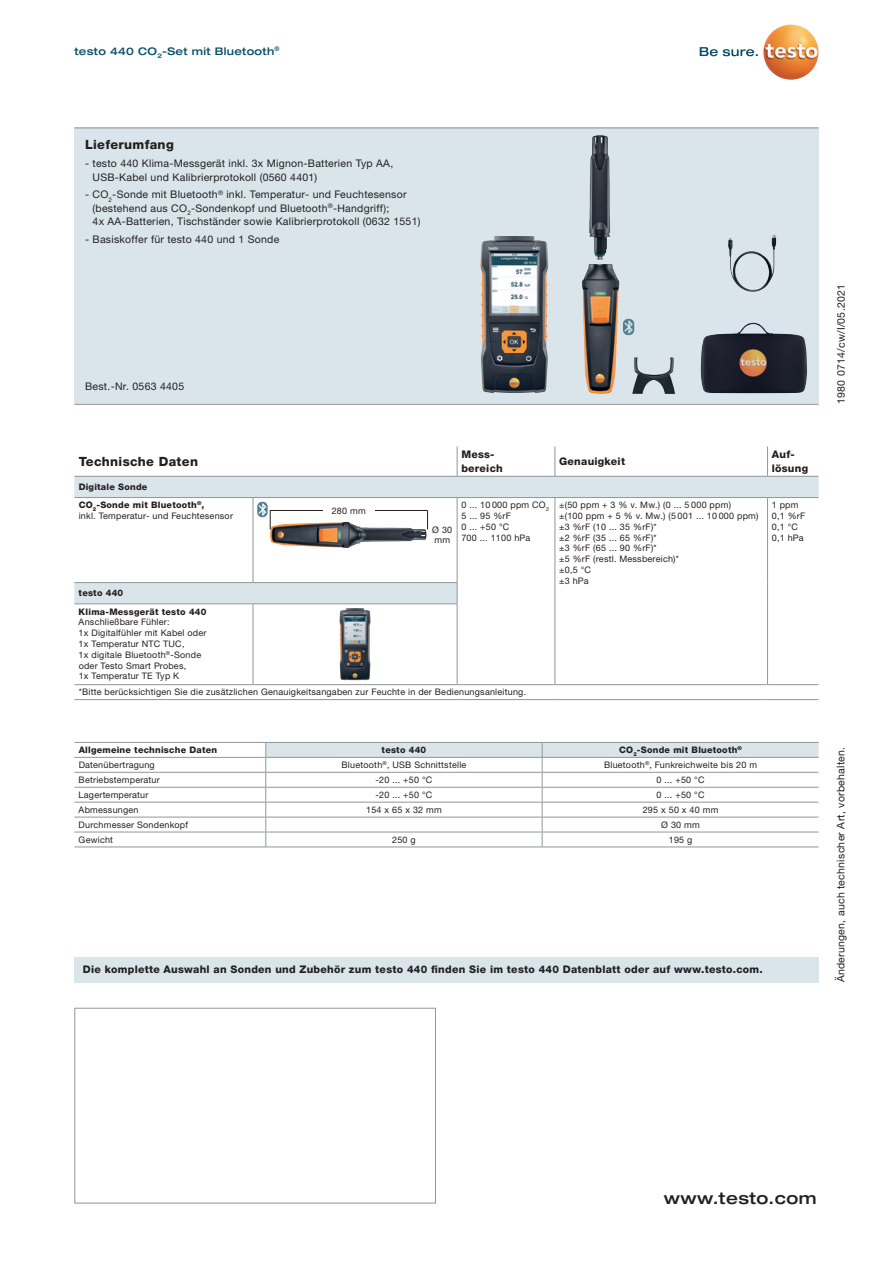
<style>
.page{position:relative;width:893px;height:1263px;background:#fff}
.page>*{position:absolute;margin:0;border:0;box-sizing:border-box;transform-origin:0 0}
.t1{font:500 expanded 16.5px "Helvetica Neue LTW1 G";letter-spacing:.025em;color:#231f20}
.t2{font:800 12.75px "Helvetica Neue LTW1 G";letter-spacing:.025em;color:#231f20}
.t3{font:10.5px/13.5px "Helvetica Neue LTW1 G";letter-spacing:.025em;color:#231f20}
.t4{font:800 10.5px/13.5px "Helvetica Neue LTW1 G";letter-spacing:.025em;color:#231f20}
.t5{font:500 expanded 10.5px "Helvetica Neue LTW1 G";letter-spacing:.025em;color:#074f64}
.t6{font:9px/10.8px "Helvetica Neue LTW1 G";letter-spacing:.025em;color:#231f20}
.t7{font:800 9px/18.1px "Helvetica Neue LTW1 G";letter-spacing:.025em;color:#231f20}
</style>
<div class="page">
<div style="left:74px;top:128px;width:745px;height:276px;background:#d9e5eb"></div>
<img style="left:589px;top:135px;width:21px;height:125px">
<img style="left:582px;top:264px;width:93px;height:130px">
<svg style="left:700px;top:47px;width:58px;height:9px"></svg>
<img style="left:763px;top:24px;width:56px;height:56px;border-radius:28px">
<hr style="left:74px;top:128px;width:745px;height:1px;background:#939598">
<hr style="left:74px;top:404px;width:745px;height:1px;background:#939598">
<svg style="left:623px;top:319px;width:11px;height:16px"></svg>
<img style="left:480px;top:236px;width:68px;height:157px">
<img style="left:701px;top:322px;width:106px;height:71px">
<img style="left:728px;top:234px;width:48px;height:58px">
<div style="left:74px;top:1008px;width:362px;height:195px;background:#fff;border:1px solid #939598"></div>
<div style="left:74px;top:957px;width:745px;height:25px;background:#d9e5eb"></div>
<svg style="left:74px;top:477px;width:745px;height:127px"></svg>
<hr style="left:457px;top:446px;width:1px;height:30px;background:#939598">
<hr style="left:74px;top:476px;width:179px;height:1px;background:#939598">
<hr style="left:253px;top:476px;width:204px;height:1px;background:#939598">
<hr style="left:74px;top:497px;width:179px;height:1px;background:#939598">
<hr style="left:253px;top:497px;width:204px;height:1px;background:#939598">
<hr style="left:457px;top:476px;width:98px;height:1px;background:#939598">
<hr style="left:555px;top:476px;width:212px;height:1px;background:#939598">
<hr style="left:767px;top:476px;width:52px;height:1px;background:#939598">
<hr style="left:253px;top:498px;width:1px;height:84px;background:#939598">
<hr style="left:253px;top:604px;width:1px;height:80px;background:#939598">
<hr style="left:555px;top:446px;width:1px;height:30px;background:#939598">
<hr style="left:767px;top:446px;width:1px;height:30px;background:#939598">
<hr style="left:74px;top:582px;width:179px;height:1px;background:#939598">
<hr style="left:253px;top:582px;width:204px;height:1px;background:#939598">
<hr style="left:74px;top:603px;width:179px;height:1px;background:#939598">
<hr style="left:253px;top:603px;width:204px;height:1px;background:#939598">
<hr style="left:457px;top:497px;width:98px;height:1px;background:#939598">
<hr style="left:457px;top:498px;width:1px;height:84px;background:#939598">
<svg style="left:457px;top:583px;width:1px;height:20px"></svg>
<hr style="left:457px;top:604px;width:1px;height:80px;background:#939598">
<hr style="left:555px;top:497px;width:212px;height:1px;background:#939598">
<hr style="left:555px;top:498px;width:1px;height:85px;background:#939598">
<svg style="left:555px;top:583px;width:1px;height:21px"></svg>
<hr style="left:555px;top:604px;width:1px;height:80px;background:#939598">
<hr style="left:767px;top:497px;width:52px;height:1px;background:#939598">
<hr style="left:767px;top:498px;width:1px;height:85px;background:#939598">
<svg style="left:767px;top:583px;width:1px;height:21px"></svg>
<hr style="left:767px;top:604px;width:1px;height:80px;background:#939598">
<hr style="left:74px;top:684px;width:179px;height:1px;background:#939598">
<hr style="left:253px;top:684px;width:204px;height:1px;background:#939598">
<hr style="left:457px;top:684px;width:98px;height:1px;background:#939598">
<hr style="left:555px;top:684px;width:212px;height:1px;background:#939598">
<hr style="left:767px;top:684px;width:52px;height:1px;background:#939598">
<hr style="left:74px;top:699px;width:179px;height:1px;background:#939598">
<hr style="left:253px;top:699px;width:204px;height:1px;background:#939598">
<hr style="left:457px;top:699px;width:98px;height:1px;background:#939598">
<hr style="left:555px;top:699px;width:212px;height:1px;background:#939598">
<hr style="left:767px;top:699px;width:52px;height:1px;background:#939598">
<img style="left:270px;top:522px;width:157px;height:26px">
<svg style="left:427px;top:510px;width:1px;height:19px"></svg>
<hr style="left:270px;top:510px;width:157px;height:1px;background:#231f20">
<div style="left:323px;top:506px;width:51px;height:8px;background:#fff"></div>
<svg style="left:257px;top:502px;width:14px;height:27px"></svg>
<img style="left:339px;top:608px;width:32px;height:72px">
<hr style="left:74px;top:757px;width:192px;height:1px;background:#939598">
<hr style="left:74px;top:772px;width:192px;height:1px;background:#939598">
<hr style="left:74px;top:787px;width:192px;height:1px;background:#939598">
<hr style="left:74px;top:817px;width:192px;height:1px;background:#939598">
<hr style="left:74px;top:832px;width:192px;height:1px;background:#939598">
<hr style="left:74px;top:846px;width:192px;height:1px;background:#939598">
<hr style="left:266px;top:846px;width:276px;height:1px;background:#939598">
<hr style="left:542px;top:846px;width:277px;height:1px;background:#939598">
<svg style="left:265px;top:743px;width:554px;height:103px"></svg>
<hr style="left:74px;top:802px;width:192px;height:1px;background:#939598">
<hr style="left:542px;top:802px;width:277px;height:1px;background:#939598">
<hr style="left:266px;top:802px;width:276px;height:1px;background:#939598">
<hr style="left:74px;top:742px;width:192px;height:1px;background:#939598">
<hr style="left:266px;top:742px;width:276px;height:1px;background:#939598">
<hr style="left:542px;top:742px;width:277px;height:1px;background:#939598">
<p class="t5" style="left:74px;top:44px;width:207px">testo 440 CO<sub>2</sub>-Set mit Bluetooth<sup>®</sup></p>
<h2 class="t2" style="left:85px;top:137px;width:90px">Lieferumfang</h2>
<p class="t3" style="left:93px;top:157px;width:302px;text-indent:-8px">- testo 440 Klima-Messgerät inkl. 3x Mignon-Batterien Typ AA,<br>USB‑Kabel und Kalibrierprotokoll (0560 4401)</p>
<p class="t3" style="left:93px;top:188px;width:329px;text-indent:-8px">- CO<sub>2</sub>-Sonde mit Bluetooth<sup>®</sup> inkl. Temperatur- und Feuchtesensor (bestehend aus CO<sub>2</sub>-Sondenkopf und Bluetooth<sup>®</sup>-Handgriff);<br>4x AA‑Batterien, Tischständer sowie Kalibrierprotokoll (0632 1551)</p>
<p class="t3" style="left:85px;top:233px;width:196px">- Basiskoffer für testo 440 und 1 Sonde</p>
<p class="t3" style="left:85px;top:380px;width:101px">Best.-Nr. 0563 4405</p>
<h2 class="t2" style="left:79px;top:454px;width:121px">Technische Daten</h2>
<p class="t4" style="left:461px;top:448px;width:43px">Mess&shy;bereich</p>
<p class="t4" style="left:559px;top:454px;width:67px">Genauigkeit</p>
<p class="t4" style="left:772px;top:448px;width:38px">Auf&shy;lösung</p>
<p class="t7" style="left:79px;top:478px;width:127px">Digitale Sonde<br>CO<sub>2</sub>-Sonde mit Bluetooth<sup>®</sup>,</p>
<p class="t6" style="left:79px;top:510px;width:156px">inkl. Temperatur- und Feuchtesensor</p>
<p class="t6" style="left:432px;top:524px;width:22px">Ø 30 mm</p>
<p class="t6" style="left:332px;top:505px;width:35px">280 mm</p>
<p class="t6" style="left:461px;top:499px;width:89px">0 ... 10 000 ppm CO<sub>2<br></sub>5 ... 95 %rF<br>0 ... +50 °C<br>700 ... 1100 hPa</p>
<p class="t6" style="left:559px;top:499px;width:201px">±(50 ppm + 3 % v. Mw.) (0 ... 5 000 ppm)<br>±(100 ppm + 5 % v. Mw.) (5 001 ... 10 000 ppm) ±3 %rF (10 ... 35 %rF)*<br>±2 %rF (35 ... 65 %rF)*<br>±3 %rF (65 ... 90 %rF)*<br>±5 %rF (restl. Messbereich)*<br>±0,5 °C<br>±3 hPa</p>
<p class="t6" style="left:772px;top:499px;width:35px">1 ppm<br>0,1 %rF<br>0,1 °C<br>0,1 hPa</p>
<p class="t7" style="left:79px;top:584px;width:129px">testo 440<br>Klima-Messgerät testo 440</p>
<p class="t6" style="left:79px;top:617px;width:129px">Anschließbare Fühler:<br>1x Digitalfühler mit Kabel oder<br>1x Temperatur NTC TUC,<br>1x digitale Bluetooth<sup>®</sup>-Sonde oder Testo Smart Probes,<br>1x Temperatur TE Typ K</p>
<p class="t6" style="left:79px;top:687px;width:449px">*Bitte berücksichtigen Sie die zusätzlichen Genauigkeitsangaben zur Feuchte in der Bedienungsanleitung.</p>
<p class="t7" style="left:79px;top:741px;width:140px">Allgemeine technische Daten</p>
<p class="t7" style="left:382px;top:741px;width:46px">testo 440</p>
<p class="t7" style="left:619px;top:741px;width:124px">CO<sub>2</sub>-Sonde mit Bluetooth<sup>®</sup></p>
<p class="t6" style="left:79px;top:759px;width:78px">Datenübertragung</p>
<p class="t6" style="left:341px;top:759px;width:126px">Bluetooth<sup>®</sup>, USB Schnittstelle</p>
<p class="t6" style="left:604px;top:759px;width:154px">Bluetooth<sup>®</sup>, Funkreichweite bis 20 m</p>
<p class="t6" style="left:79px;top:774px;width:83px">Betriebstemperatur</p>
<p class="t6" style="left:375px;top:774px;width:58px">-20 ... +50 °C</p>
<p class="t6" style="left:657px;top:774px;width:49px">0 ... +50 °C</p>
<p class="t6" style="left:79px;top:789px;width:71px">Lagertemperatur</p>
<p class="t6" style="left:375px;top:789px;width:58px">-20 ... +50 °C</p>
<p class="t6" style="left:657px;top:789px;width:49px">0 ... +50 °C</p>
<p class="t6" style="left:79px;top:804px;width:61px">Abmessungen</p>
<p class="t6" style="left:366px;top:804px;width:77px">154 x 65 x 32 mm</p>
<p class="t6" style="left:643px;top:804px;width:77px">295 x 50 x 40 mm</p>
<p class="t6" style="left:79px;top:819px;width:111px">Durchmesser Sondenkopf</p>
<p class="t6" style="left:661px;top:819px;width:40px">Ø 30 mm</p>
<p class="t6" style="left:79px;top:834px;width:36px">Gewicht</p>
<p class="t6" style="left:392px;top:834px;width:25px">250 g</p>
<p class="t6" style="left:669px;top:834px;width:25px">195 g</p>
<p class="t4" style="left:83px;top:963px;width:681px">Die komplette Auswahl an Sonden und Zubehör zum testo 440 finden Sie im testo 440 Datenblatt oder auf www.testo.com.</p>
<p class="t3" style="left:834px;top:404px;width:121px;rotate:-90deg">1980 0714/cw/I/05.2021</p>
<p class="t3" style="left:834px;top:982px;width:237px;rotate:-90deg">Änderungen, auch technischer Art, vorbehalten.</p>
<h1 class="t1" style="left:664px;top:1187px;width:154px">www.testo.com</h1>
</div>
